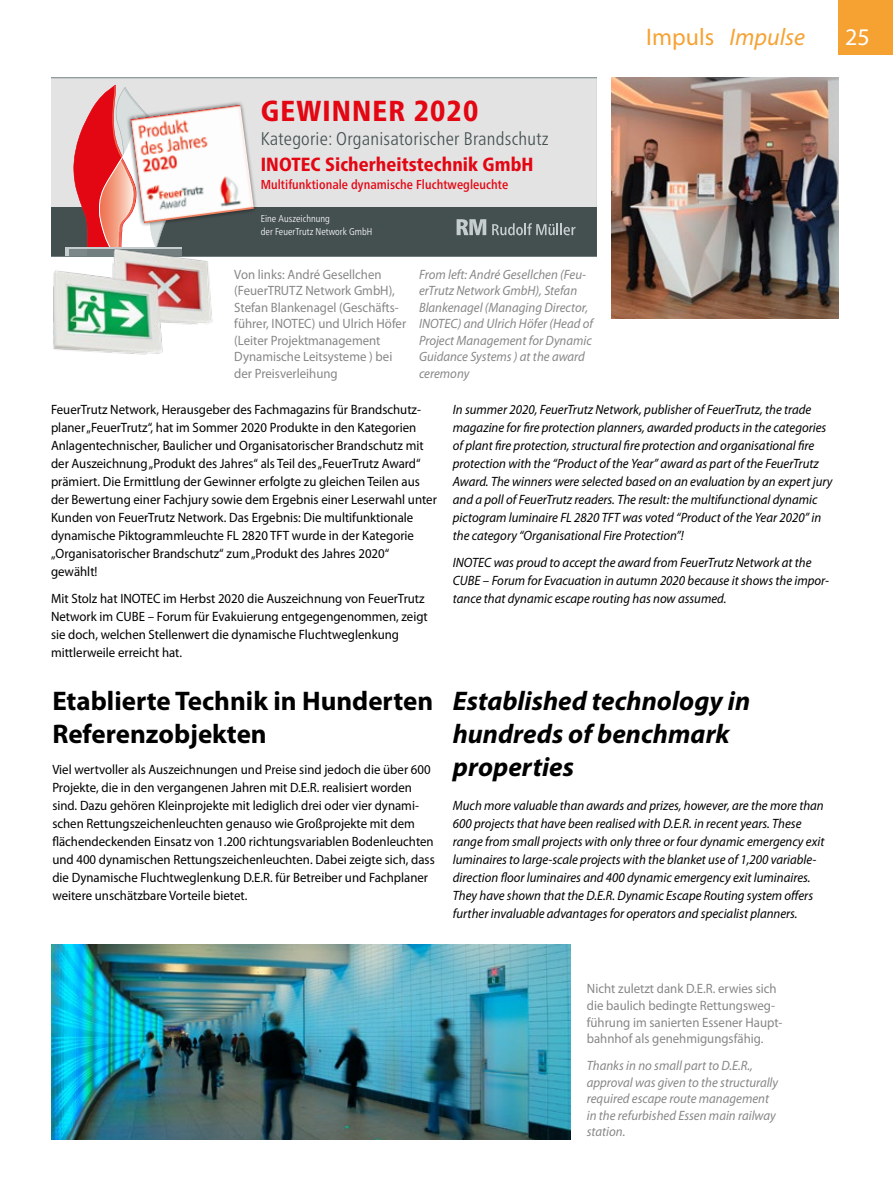
<style>
.page{position:relative;width:893px;height:1191px;background:#fff}
.page>*{position:absolute;margin:0;border:0;box-sizing:border-box;transform-origin:0 0}
.t1{font:800 condensed 28.95px "Frutiger Neue LT Pro";letter-spacing:.04em;color:#e30613}
.t2{font:italic 700 27px/33px "Myriad Pro";color:#000}
.t3{font:700 27px/33px "Myriad Pro";color:#000}
.t4{font:italic 24px "Myriad Pro";color:#f6a233}
.t5{font:24px "Myriad Pro";color:#fff}
.t6{font:800 condensed 19.05px "Frutiger Neue LT Pro";letter-spacing:.005em;color:#e30613}
.t7{font:300 condensed 18.3px "Frutiger Neue LT Pro";letter-spacing:.015em;color:#444f50}
.t8{font:13.5px/18px "Myriad Pro";color:#000;scale:.95 1}
.t9{font:italic 13.5px/18px "Myriad Pro";color:#000;scale:.95 1}
.t10{font:italic 13.5px/16.5px "Myriad Pro";color:#878787;scale:.95 1}
.t11{font:13.5px/16.5px "Myriad Pro";color:#878787;scale:.95 1}
.t12{font:500 condensed 12.9px "Frutiger Neue LT Pro";letter-spacing:.005em;color:#e30613}
.t13{font:300 condensed 9.9px/12.9px "Frutiger Neue LT Pro";letter-spacing:.005em;color:#fff}
.s1{font-style:normal}
</style>
<div class="page">
<img style="left:611px;top:78px;width:228px;height:240px">
<svg style="left:51px;top:78px;width:545px;height:179px;background:#c2b7b6"></svg>
<img style="left:51px;top:244px;width:169px;height:111px">
<img style="left:51px;top:944px;width:520px;height:195px">
<div style="left:839px;top:0;width:54px;height:54px;background:#f6a233"></div>
<h1 class="t1" style="left:261px;top:94px;width:219px">GEWINNER 2020</h1>
<h3 class="t7" style="left:261px;top:128px;width:289px">Kategorie: Organisatorischer Brandschutz</h3>
<h3 class="t6" style="left:261px;top:153px;width:274px">INOTEC Sicherheitstechnik GmbH</h3>
<p class="t12" style="left:261px;top:177px;width:249px">Multifunktionale dynamische Fluchtwegleuchte</p>
<p class="t13" style="left:261px;top:212px;width:113px">Eine Auszeichnung<br>der FeuerTrutz Network GmbH</p>
<p class="t11" style="left:234px;top:266px;width:182px">Von links: André Gesellchen (FeuerTRUTZ Network GmbH),<br>Stefan Blankenagel (Geschäfts&shy;führer, INOTEC) und Ulrich Höfer (Leiter Projektmanagement<br>Dynamische Leitsysteme ) bei der Preisverleihung</p>
<p class="t10" style="left:419px;top:266px;width:185px">From left: André Gesellchen (Feu&shy;erTrutz Network GmbH), Stefan<br>Blankenagel (Managing Director,<br>INOTEC) and Ulrich Höfer (Head of<br>Project Management for Dynamic<br>Guidance Systems ) at the award ceremony</p>
<h3 class="t4" style="left:646px;top:22px;width:160px"><span class="s1">Impuls</span> Impulse</h3>
<h3 class="t5" style="left:845px;top:22px;width:26px">25</h3>
<p class="t8" style="left:51px;top:400px;width:408px">FeuerTrutz Network, Herausgeber des Fachmagazins für Brandschutz&shy;planer „FeuerTrutz“, hat im Sommer 2020 Produkte in den Kategorien Anlagentechnischer, Baulicher und Organisatorischer Brandschutz mit der Auszeichnung „Produkt des Jahres“ als Teil des „FeuerTrutz Award“ prämiert. Die Ermittlung der Gewinner erfolgte zu gleichen Teilen aus der Bewertung einer Fachjury sowie dem Ergebnis einer Leserwahl unter Kunden von FeuerTrutz Network. Das Ergebnis: Die multifunktionale dynamische Piktogrammleuchte FL 2820 TFT wurde in der Kategorie „Organisatorischer Brandschutz“ zum „Produkt des Jahres 2020“ gewählt!</p>
<p class="t8" style="left:51px;top:589px;width:398px">Mit Stolz hat INOTEC im Herbst 2020 die Auszeichnung von FeuerTrutz Network im CUBE – Forum für Evakuierung entgegengenommen, zeigt sie doch, welchen Stellenwert die dynamische Fluchtweglenkung mittlerweile erreicht hat.</p>
<h2 class="t3" style="left:52px;top:683px;width:382px">Etablierte Technik in Hunderten<br>Referenzobjekten</h2>
<p class="t8" style="left:52px;top:760px;width:404px">Viel wertvoller als Auszeichnungen und Preise sind jedoch die über 600<br>Projekte, die in den vergangenen Jahren mit D.E.R. realisiert worden sind. Dazu gehören Kleinprojekte mit lediglich drei oder vier dynami&shy;schen Rettungszeichenleuchten genauso wie Großprojekte mit dem flächendeckenden Einsatz von 1.200 richtungsvariablen Bodenleuchten und 400 dynamischen Rettungszeichenleuchten. Dabei zeigte sich, dass die Dynamische Fluchtweglenkung D.E.R. für Betreiber und Fachplaner weitere unschätzbare Vorteile bietet.</p>
<p class="t9" style="left:453px;top:400px;width:401px">In summer 2020, FeuerTrutz Network, publisher of FeuerTrutz, the trade magazine for fire protection planners, awarded products in the categories of plant fire protection, structural fire protection and organisational fire protection with the “Product of the Year” award as part of the FeuerTrutz Award. The winners were selected based on an evaluation by an expert jury and a poll of FeuerTrutz readers. The result: the multifunctional dynamic pictogram luminaire FL 2820 TFT was voted “Product of the Year 2020” in the category “Organisational Fire Protection”!</p>
<p class="t9" style="left:453px;top:553px;width:398px">INOTEC was proud to accept the award from FeuerTrutz Network at the<br>CUBE – Forum for Evacuation in autumn 2020 because it shows the impor&shy;tance that dynamic escape routing has now assumed.</p>
<h2 class="t2" style="left:453px;top:683px;width:299px">Established technology in hundreds of benchmark properties</h2>
<p class="t9" style="left:453px;top:796px;width:393px">Much more valuable than awards and prizes, however, are the more than 600 projects that have been realised with D.E.R. in recent years. These range from small projects with only three or four dynamic emergency exit luminaires to large-scale projects with the blanket use of 1,200 variable&shy;direction floor luminaires and 400 dynamic emergency exit luminaires.<br>They have shown that the D.E.R. Dynamic Escape Routing system offers further invaluable advantages for operators and specialist planners.</p>
<p class="t11" style="left:587px;top:980px;width:208px">Nicht zuletzt dank D.E.R. erwies sich die baulich bedingte Rettungsweg&shy;führung im sanierten Essener Haupt&shy;bahnhof als genehmigungsfähig.</p>
<p class="t10" style="left:587px;top:1057px;width:203px">Thanks in no small part to D.E.R., approval was given to the structurally required escape route management in the refurbished Essen main railway station.</p>
</div>
